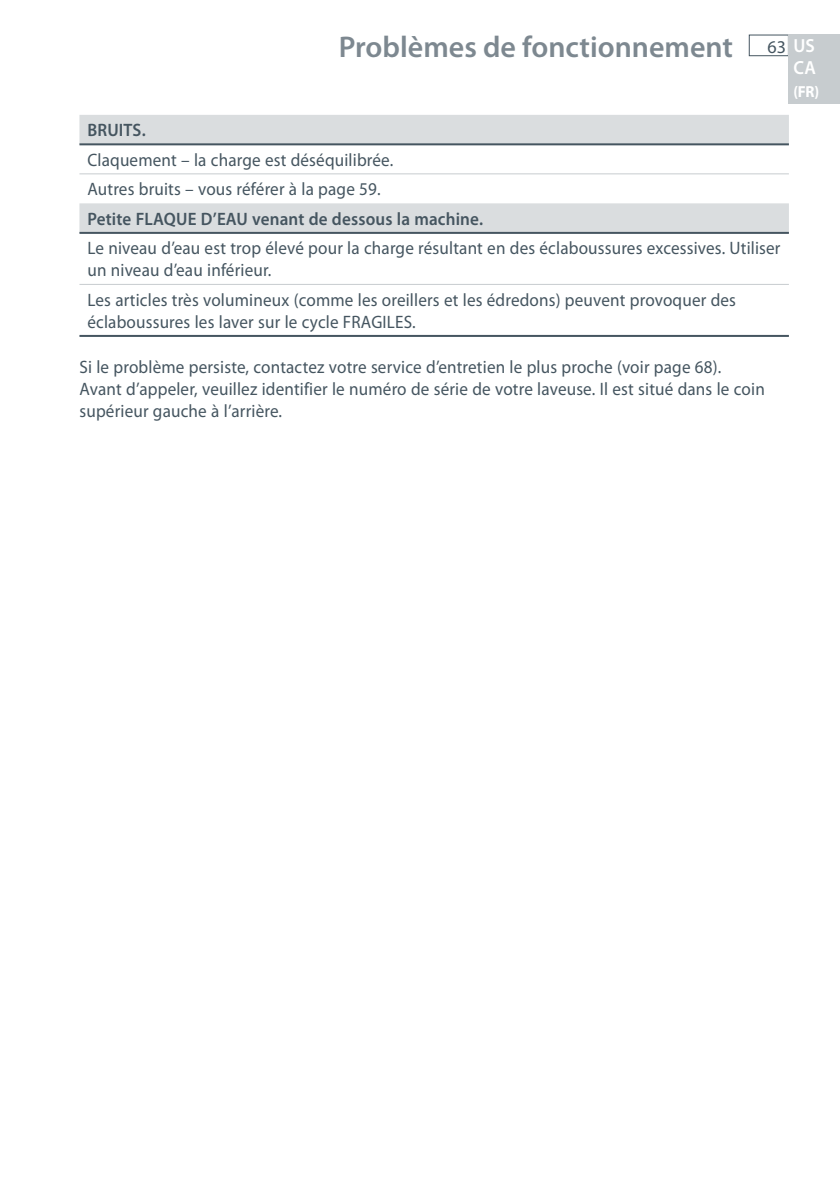
<style>
.page{position:relative;width:840px;height:1191px;background:#fff}
.page>*{position:absolute;margin:0;border:0;box-sizing:border-box;transform-origin:0 0}
.t1{font:600 30px "Myriad Pro";color:#7d8890}
.t2{font:600 19px "Myriad Pro";color:#fff;scale:.95 1}
.t3{font:18px/22px "Myriad Pro";letter-spacing:.01em;color:#455560;scale:.95 1}
.t4{font:600 18px "Myriad Pro";letter-spacing:.01em;color:#455560;scale:.95 1}
.t5{font:18px "Myriad Pro";letter-spacing:.01em;color:#455560}
.t6{font:700 16px "Myriad Pro";color:#fff;scale:.95 1}
.s1{font-weight:600;font-size:19px;color:#fff}
</style>
<div class="page">
<div style="left:748px;top:35px;width:40px;height:21px;border:1px solid #455560"></div>
<div style="left:788px;top:34px;width:51px;height:70px;background:#c7cccf"></div>
<svg style="left:79px;top:115px;width:709px;height:117px"></svg>
<hr style="left:79px;top:173px;width:709px;height:1px;background:#c7cccf">
<hr style="left:79px;top:232px;width:709px;height:2px;background:#455560">
<hr style="left:79px;top:143px;width:709px;height:2px;background:#455560">
<hr style="left:79px;top:284px;width:709px;height:1px;background:#c7cccf">
<hr style="left:79px;top:335px;width:709px;height:2px;background:#455560">
<h1 class="t1" style="left:338px;top:27px;width:395px">Problèmes de fonctionnement</h1>
<p class="t5" style="left:767px;top:36px;width:49px">63 <span class="s1">US</span></p>
<p class="t2" style="left:793px;top:56px;width:25px">CA</p>
<p class="t6" style="left:793px;top:81px;width:29px">(FR)</p>
<p class="t4" style="left:87px;top:119px;width:63px">BRUITS.</p>
<p class="t3" style="left:87px;top:145px;width:323px;line-height:29.6px">Claquement – la charge est déséquilibrée.<br>Autres bruits – vous référer à la page 59.</p>
<p class="t4" style="left:87px;top:207px;width:417px">Petite FLAQUE D’EAU venant de dessous la machine.</p>
<p class="t3" style="left:87px;top:237px;width:730px">Le niveau d’eau est trop élevé pour la charge résultant en des éclaboussures excessives. Utiliser un niveau d’eau inférieur.</p>
<p class="t3" style="left:87px;top:288px;width:683px">Les articles très volumineux (comme les oreillers et les édredons) peuvent provoquer des éclaboussures les laver sur le cycle FRAGILES.</p>
<p class="t3" style="left:79px;top:355px;width:722px">Si le problème persiste, contactez votre service d’entretien le plus proche (voir page 68).<br>Avant d’appeler, veuillez identifier le numéro de série de votre laveuse. Il est situé dans le coin supérieur gauche à l’arrière.</p>
</div>
